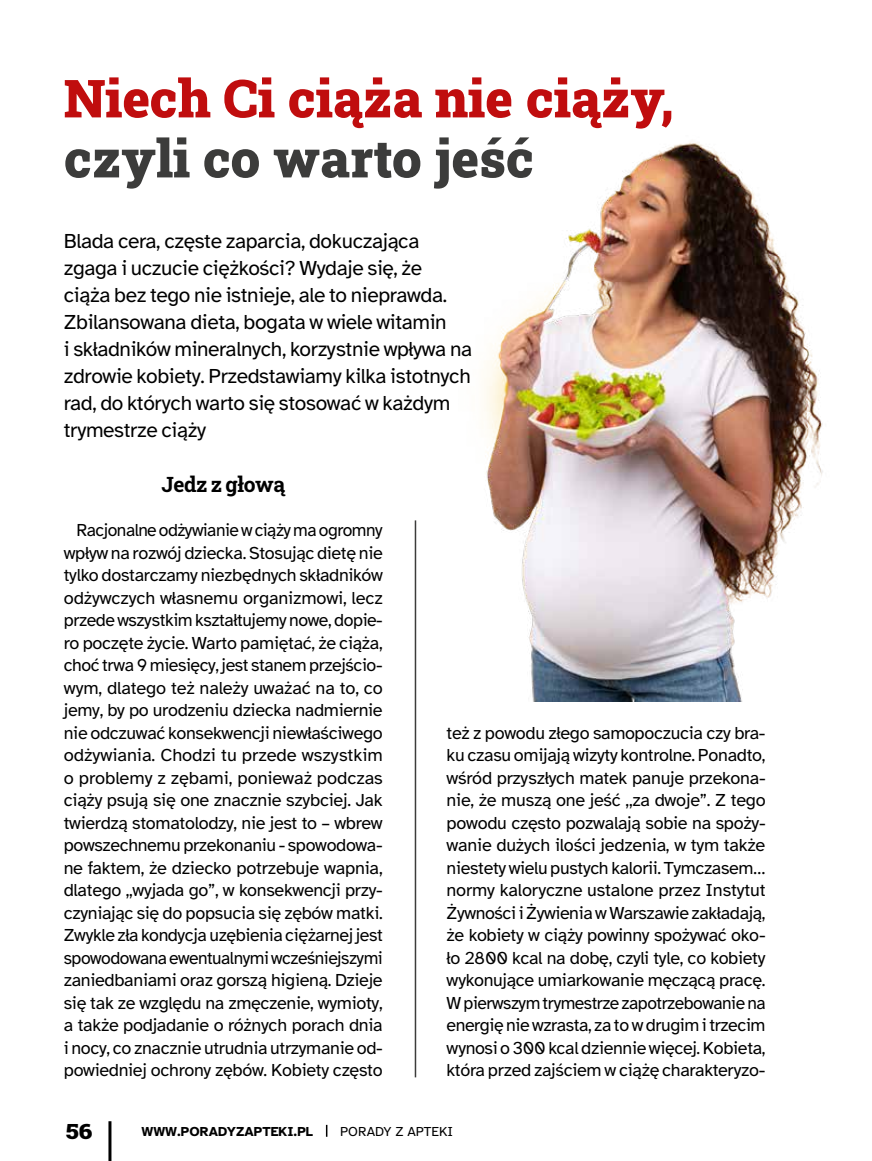
<style>
.page{position:relative;width:872px;height:1161px;background:#fff}
.page>*{position:absolute;margin:0;border:0;box-sizing:border-box;transform-origin:0 0}
.t1{font:900 52.5px "Roboto Slab";color:#c00d0e}
.t2{font:900 52.5px "Roboto Slab";color:#3c3c3b}
.t3{font:900 21.3px "Roboto Slab";color:#000;scale:1.12 1}
.t4{font:21px/27px "Atkinson Hyperlegible";letter-spacing:-.015em;color:#000}
.t5{font:700 21px "Roboto Slab";letter-spacing:-.015em;color:#000}
.t6{font:18px/22.5px "Atkinson Hyperlegible";letter-spacing:-.015em;color:#000;text-align:justify}
.t7{font:700 13.5px "Atkinson Hyperlegible";color:#000}
.t8{font:13.5px "Atkinson Hyperlegible";color:#000}
</style>
<div class="page">
<img style="left:414px;top:142px;width:409px;height:559px">
<hr style="left:415px;top:520px;width:1px;height:557px;background:#3c3c3b">
<hr style="left:108px;top:1121px;width:3px;height:40px;background:#000">
<svg style="left:326px;top:1125px;width:1px;height:12px"></svg>
<h1 class="t1" style="left:64px;top:62px;width:612px">Niech Ci ciąża nie ciąży,</h1>
<h1 class="t2" style="left:64px;top:122px;width:471px">czyli co warto jeść</h1>
<p class="t4" style="left:64px;top:228px;width:410px">Blada cera, częste zaparcia, dokuczająca zgaga i uczucie ciężkości? Wydaje się, że ciąża bez tego nie istnieje, ale to nieprawda.<br>Zbilansowana dieta, bogata w wiele witamin<br>i składników mineralnych, korzystnie wpływa na zdrowie kobiety. Przedstawiamy kilka istotnych rad, do których warto się stosować w każdym trymestrze ciąży</p>
<p class="t5" style="left:161px;top:470px;width:125px">Jedz z głową</p>
<p class="t6" style="left:64px;top:519px;width:321px;text-indent:13px">Racjonalne odżywianie w ciąży ma ogromny wpływ na rozwój dziecka. Stosując dietę nie tylko dostarczamy niezbędnych składników odżywczych własnemu organizmowi, lecz przede wszystkim kształtujemy nowe, dopie&shy;ro poczęte życie. Warto pamiętać, że ciąża, choć trwa 9 miesięcy, jest stanem przejścio&shy;wym, dlatego też należy uważać na to, co jemy, by po urodzeniu dziecka nadmiernie nie odczuwać konsekwencji niewłaściwego odżywiania. Chodzi tu przede wszystkim o problemy z zębami, ponieważ podczas ciąży psują się one znacznie szybciej. Jak twierdzą stomatolodzy, nie jest to – wbrew powszechnemu przekonaniu - spowodowa&shy;ne faktem, że dziecko potrzebuje wapnia, dlatego ,,wyjada go”, w konsekwencji przy&shy;czyniając się do popsucia się zębów matki.<br>Zwykle zła kondycja uzębienia ciężarnej jest spowodowana ewentualnymi wcześniejszymi zaniedbaniami oraz gorszą higieną. Dzieje się tak ze względu na zmęczenie, wymioty, a także podjadanie o różnych porach dnia i nocy, co znacznie utrudnia utrzymanie od&shy;powiedniej ochrony zębów. Kobiety często</p>
<p class="t6" style="left:446px;top:722px;width:320px">też z powodu złego samopoczucia czy bra&shy;ku czasu omijają wizyty kontrolne. Ponadto, wśród przyszłych matek panuje przekona&shy;nie, że muszą one jeść ,,za dwoje”. Z tego powodu często pozwalają sobie na spoży&shy;wanie dużych ilości jedzenia, w tym także niestety wielu pustych kalorii. Tymczasem… normy kaloryczne ustalone przez Instytut Żywności i Żywienia w Warszawie zakładają, że kobiety w ciąży powinny spożywać oko&shy;ło 2800 kcal na dobę, czyli tyle, co kobiety wykonujące umiarkowanie męczącą pracę.<br>W pierwszym trymestrze zapotrzebowanie na energię nie wzrasta, za to w drugim i trzecim wynosi o 300 kcal dziennie więcej. Kobieta, która przed zajściem w ciążę charakteryzo-</p>
<p class="t3" style="left:66px;top:1117px;width:25px">56</p>
<p class="t7" style="left:141px;top:1123px;width:173px">WWW.PORADYZAPTEKI.PL</p>
<p class="t8" style="left:340px;top:1124px;width:115px">PORADY Z APTEKI</p>
</div>
